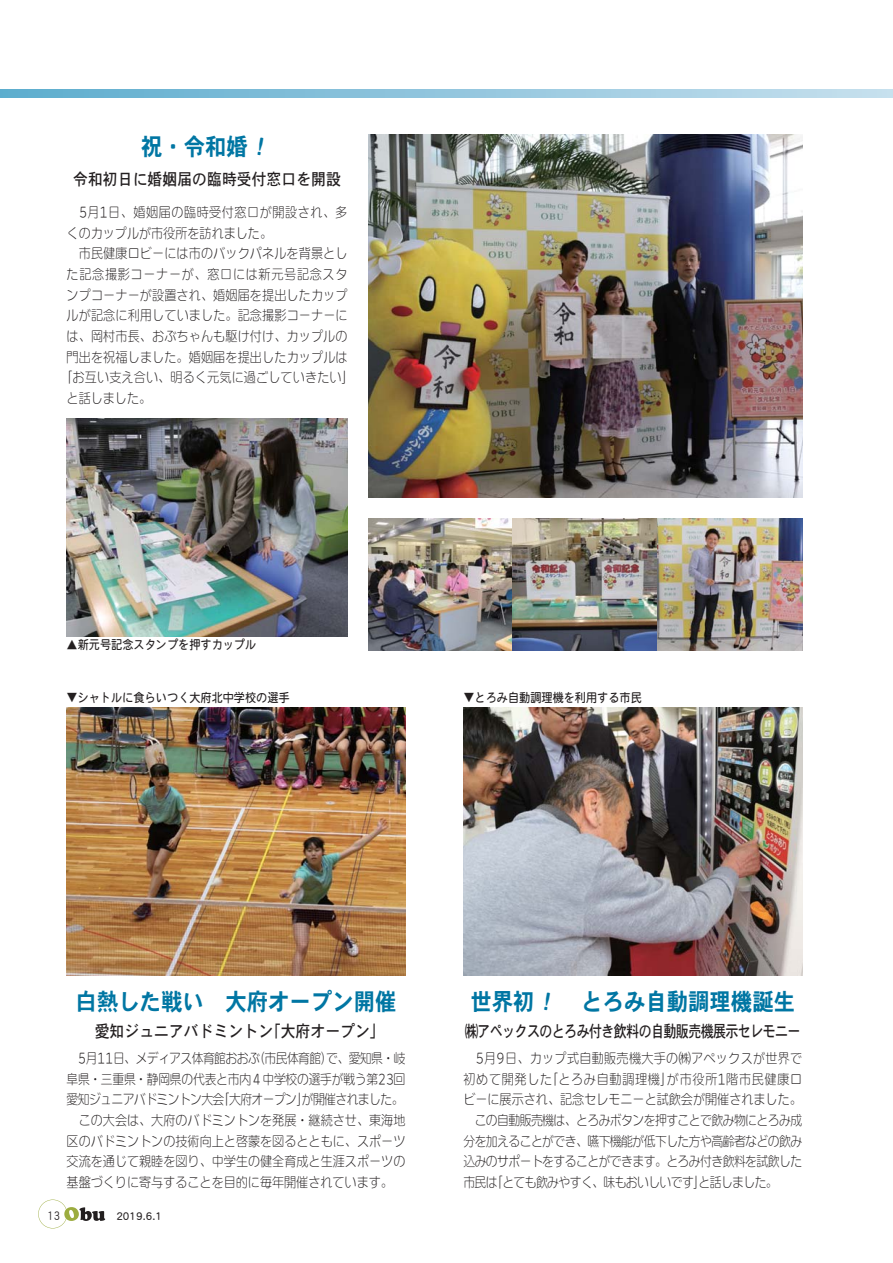
<style>
.page{position:relative;width:893px;height:1263px;background:#fff}
.page>*{position:absolute;margin:0;border:0;box-sizing:border-box;transform-origin:0 0}
.t1{font:23.7px "DFHS Gothic R Pro 6 N W7 90 msp RKSJ H";color:#0076a3;scale:.9 1}
.t2{font:16.5px "DFHS Gothic R Pro 6 N W5 90 msp RKSJ H";color:#231f20;scale:.9 1}
.t3{font:16.5px "DFHS Gothic R Pro 6 N W5 90 msp RKSJ H";letter-spacing:-.05em;color:#231f20;scale:.79 1}
.t4{font:13.5px/20.7px "DFUD Maru Gothic Std N W2 90 msp RKSJ V";color:#231f20;text-align:justify;scale:.9 1}
.t5{font:13.5px/20.7px "DFUD Maru Gothic Std N W2 90 msp RKSJ V";color:#231f20;scale:.88 1}
.t6{font:13.5px "DFUD Maru Gothic Std N W2 90 msp RKSJ V";letter-spacing:.045em;color:#231f20;scale:.9 1}
.t7{font:13.5px "DFUD Maru Gothic Std N W2 90 msp RKSJ V";letter-spacing:.06em;color:#231f20;scale:.9 1}
.t8{font:12.45px "DFHS Maru Gothic R Pro 6 N W4 90 msp RKSJ H";color:#231f20;scale:.9 1}
.t9{font:11.85px "DFHS Gothic R Pro 6 N W3 90 msp RKSJ H";color:#231f20;scale:.9 1}
.t10{font:10.35px "DFHS Maru Gothic R Pro 6 N W4 90 msp RKSJ H";color:#231f20}
.s1{font-family:"DFHS Gothic R Pro 6 N W3 90 msp RKSJ H"}
</style>
<div class="page">
<svg style="left:0;top:89px;width:893px;height:9px;background:#91c6dd"></svg>
<img style="left:368px;top:134px;width:434px;height:363px">
<img style="left:463px;top:707px;width:339px;height:268px">
<img style="left:67px;top:707px;width:338px;height:268px">
<img style="left:67px;top:419px;width:281px;height:218px">
<img style="left:368px;top:518px;width:434px;height:133px">
<svg style="left:38px;top:1200px;width:67px;height:28px"></svg>
<h1 class="t1" style="left:141px;top:137px;width:120px">祝・令和婚</h1>
<p class="t2" style="left:73px;top:172px;width:299px">令和初日に婚姻届の臨時受付窓口を開設</p>
<p class="t6" style="left:67px;top:207px;width:314px">　5月1日、婚姻届の臨時受付窓口が開設され、多</p>
<p class="t4" style="left:67px;top:224px;width:230px">くのカップルが市役所を訪れました。</p>
<p class="t4" style="left:67px;top:245px;width:314px">　市民健康ロビーには市のバックパネルを背景とし</p>
<p class="t7" style="left:67px;top:269px;width:314px">た記念撮影コーナーが、窓口には新元号記念スタ</p>
<p class="t4" style="left:67px;top:286px;width:314px">ンプコーナーが設置され、婚姻届を提出したカップ</p>
<p class="t4" style="left:67px;top:307px;width:314px">ルが記念に利用していました。記念撮影コーナーに</p>
<p class="t4" style="left:67px;top:327px;width:314px">は、岡村市長、おぶちゃんも駆け付け、カップルの</p>
<p class="t4" style="left:67px;top:348px;width:314px">門出を祝福しました。婚姻届を提出したカップルは</p>
<p class="t4" style="left:61px;top:369px;width:327px">「お互い支え合い、明るく元気に過ごしていきたい」</p>
<p class="t4" style="left:67px;top:389px;width:96px">と話しました。</p>
<p class="t8" style="left:67px;top:640px;width:212px"><span class="s1">▲</span>新元号記念スタンプを押すカップル</p>
<p class="t8" style="left:67px;top:693px;width:249px">▼シャトルに食らいつく大府北中学校の選手</p>
<p class="t8" style="left:463px;top:693px;width:200px">▼とろみ自動調理機を利用する市民</p>
<h1 class="t1" style="left:76px;top:992px;width:358px">白熱した戦い　大府オープン開催</h1>
<p class="t2" style="left:95px;top:1024px;width:324px">愛知ジュニアバドミントン「大府オープン」</p>
<h1 class="t1" style="left:470px;top:992px;width:73px">世界初</h1>
<h1 class="t1" style="left:560px;top:992px;width:263px">　とろみ自動調理機誕生</h1>
<p class="t3" style="left:465px;top:1024px;width:426px">㈱アペックスのとろみ付き飲料の自動販売機展示セレモニー</p>
<p class="t5" style="left:67px;top:1050px;width:387px">　5月11日、メディアス体育館おおぶ（市民体育館）で、愛知県・岐阜県・三重県・静岡県の代表と市内４中学校の選手が戦う第23回愛知ジュニアバドミントン大会「大府オープン」が開催されました。　この大会は、大府のバドミントンを発展・継続させ、東海地区のバドミントンの技術向上と啓蒙を図るとともに、スポーツ交流を通じて親睦を図り、中学生の健全育成と生涯スポーツの基盤づくりに寄与することを目的に毎年開催されています。</p>
<p class="t4" style="left:463px;top:1050px;width:378px">　5月9日、カップ式自動販売機大手の㈱アペックスが世界で初めて開発した「とろみ自動調理機」が市役所1階市民健康ロビーに展示され、記念セレモニーと試飲会が開催されました。　この自動販売機は、とろみボタンを押すことで飲み物にとろみ成分を加えることができ、嚥下機能が低下した方や高齢者などの飲み込みのサポートをすることができます。とろみ付き飲料を試飲した市民は「とても飲みやすく、味もおいしいです」と話しました。</p>
<p class="t9" style="left:47px;top:1211px;width:15px">13</p>
<p class="t10" style="left:116px;top:1212px;width:47px">2019.6.1</p>
</div>
